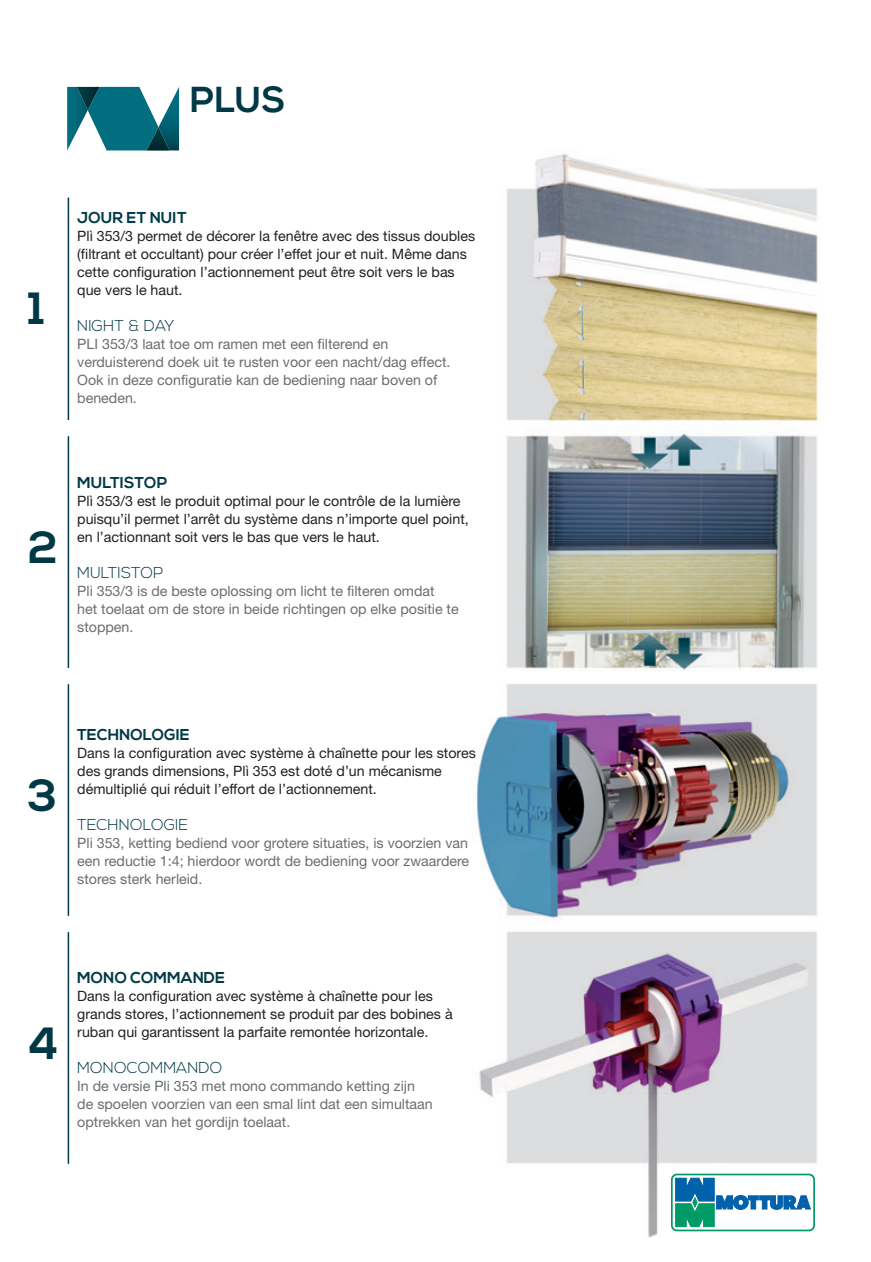
<style>
.page{position:relative;width:871px;height:1262px;background:#fff}
.page>*{position:absolute;margin:0;border:0;box-sizing:border-box;transform-origin:0 0}
.t1{font:700 45px "Nexa";color:#003945}
.t2{font:700 36px "Nexa";color:#003945}
.t3{font:700 15.75px "Nexa";color:#003945}
.t4{font:300 15.75px "Nexa";color:#003945}
.t5{font:14.25px/18px "Helvetica Neue";color:#231f20}
.t6{font:14.25px/18px "Helvetica Neue";color:#6c6d70}
</style>
<div class="page">
<img style="left:67px;top:86px;width:751px;height:1152px">
<div style="left:669px;top:1171px;width:148px;height:61px;background:#fff;border-radius:7px"></div>
<svg style="left:671px;top:1173px;width:144px;height:58px"></svg>
<svg style="left:67px;top:87px;width:112px;height:63px"></svg>
<hr style="left:68px;top:197px;width:1px;height:223px;background:#003945">
<hr style="left:68px;top:436px;width:1px;height:232px;background:#003945">
<hr style="left:68px;top:684px;width:1px;height:231px;background:#003945">
<hr style="left:68px;top:932px;width:1px;height:231px;background:#003945">
<h2 class="t2" style="left:190px;top:79px;width:97px">PLUS</h2>
<h1 class="t1" style="left:28px;top:283px;width:18px">1</h1>
<p class="t3" style="left:77px;top:208px;width:111px">JOUR ET NUIT</p>
<p class="t5" style="left:77px;top:226px;width:399px">Plì 353/3 permet de décorer la fenêtre avec des tissus doubles (filtrant et occultant) pour créer l’effet jour et nuit. Même dans cette configuration l’actionnement peut être soit vers le bas que vers le haut.</p>
<p class="t4" style="left:77px;top:316px;width:99px">NIGHT &amp; DAY</p>
<p class="t6" style="left:77px;top:334px;width:375px">PLI 353/3 laat toe om ramen met een filterend en verduisterend doek uit te rusten voor een nacht/dag effect.<br>Ook in deze configuratie kan de bediening naar boven of beneden.</p>
<h1 class="t1" style="left:28px;top:521px;width:31px">2</h1>
<p class="t3" style="left:77px;top:473px;width:92px">MULTISTOP</p>
<p class="t5" style="left:77px;top:491px;width:393px">Plì 353/3 est le produit optimal pour le contrôle de la lumière puisqu’il permet l’arrêt du système dans n’importe quel point, en l’actionnant soit vers le bas que vers le haut.</p>
<p class="t4" style="left:77px;top:563px;width:88px">MULTISTOP</p>
<p class="t6" style="left:77px;top:581px;width:383px">Pli 353/3 is de beste oplossing om licht te filteren omdat<br>het toelaat om de store in beide richtingen op elke positie te stoppen.</p>
<h1 class="t1" style="left:28px;top:769px;width:31px">3</h1>
<p class="t3" style="left:77px;top:725px;width:114px">TECHNOLOGIE</p>
<p class="t5" style="left:77px;top:743px;width:400px">Dans la configuration avec système à chaînette pour les stores des grands dimensions, Plì 353 est doté d’un mécanisme démultiplié qui réduit l’effort de l’actionnement.</p>
<p class="t4" style="left:77px;top:815px;width:112px">TECHNOLOGIE</p>
<p class="t6" style="left:77px;top:833px;width:393px;text-align:justify">Pli 353, ketting bediend voor grotere situaties, is voorzien van een reductie 1:4; hierdoor wordt de bediening voor zwaardere stores sterk herleid.</p>
<h1 class="t1" style="left:28px;top:1017px;width:32px">4</h1>
<p class="t3" style="left:77px;top:967px;width:149px">MONO COMMANDE</p>
<p class="t5" style="left:77px;top:986px;width:377px">Dans la configuration avec système à chaînette pour les grands stores, l’actionnement se produit par des bobines à ruban qui garantissent la parfaite remontée horizontale.</p>
<p class="t4" style="left:77px;top:1057px;width:147px">MONOCOMMANDO</p>
<p class="t6" style="left:77px;top:1076px;width:357px">In de versie Pli 353 met mono commando ketting zijn de spoelen voorzien van een smal lint dat een simultaan optrekken van het gordijn toelaat.</p>
</div>
